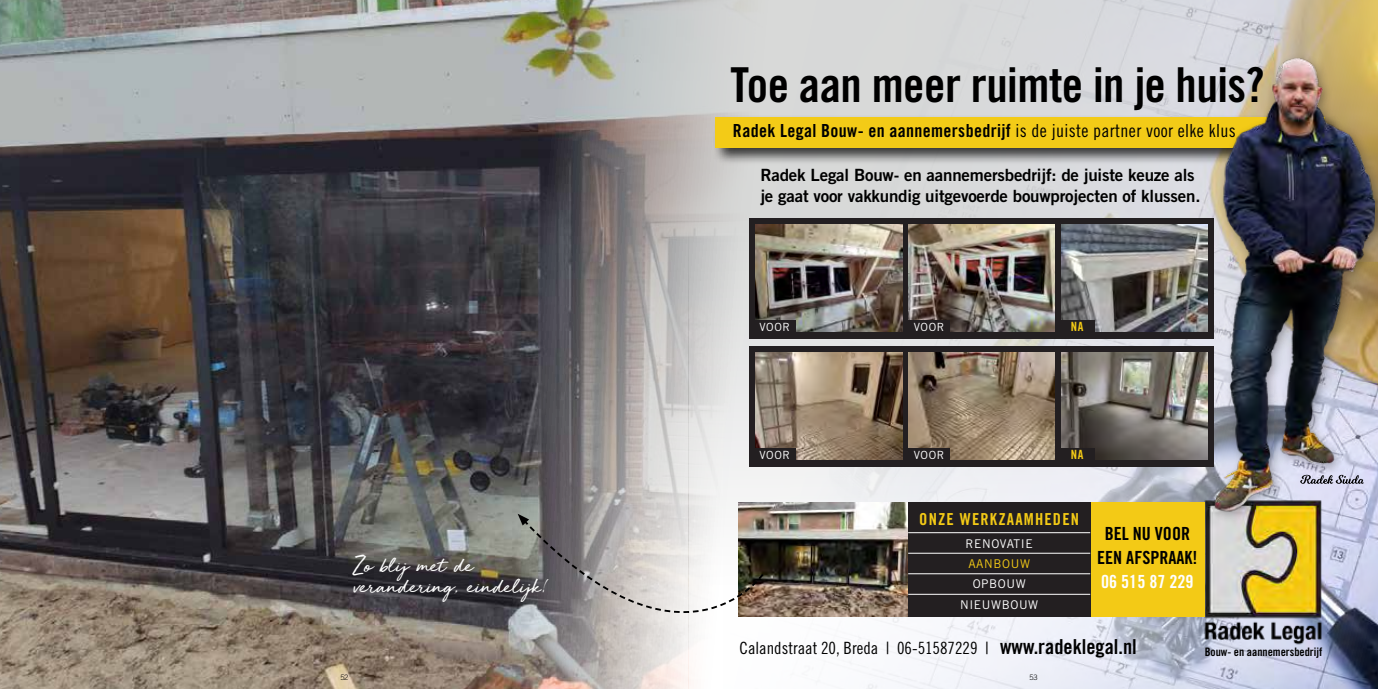
<style>
.page{position:relative;width:1378px;height:689px;background:#fff}
.page>*{position:absolute;margin:0;border:0;box-sizing:border-box;transform-origin:0 0}
.t1{font:48.15px "Trade Gothic LT Std Bd Cn 20";letter-spacing:-.01em;color:#000}
.t2{font:24.3px/21.3px "Golden Plains";color:#fff}
.t3{font:18.15px/23.7px "Trade Gothic LT Std Bd Cn 20";color:#000;text-align:center}
.t4{font:18.15px "Trade Gothic LT Std Bd Cn 20";color:#fff}
.t5{font:18px "Trade Gothic LT Std Bd Cn 20";letter-spacing:.02em;color:#000}
.t6{font:16.8px/20.2px "Trade Gothic LT Std Bd 2";letter-spacing:-.01em;color:#000}
.t7{font:16.8px "Trade Gothic LT Std Cn 18";color:#000}
.t8{font:16.5px "Trade Gothic LT Std Bd Cn 20";letter-spacing:.07em;color:#f3ca16}
.t9{font:12.75px "Trade Gothic LT Std Bd Cn 20";color:#f3ca16}
.t10{font:12px/20.2px "Trade Gothic LT Std";letter-spacing:.05em;color:#fff;text-align:center}
.t11{font:12px "Trade Gothic LT Std";letter-spacing:.05em;color:#f3ca16}
.t12{font:11.7px "Trade Gothic LT Std Bd Cn 20";color:#000}
.t13{font:11.25px "Trade Gothic LT Std";letter-spacing:.05em;color:#fff}
.t14{font:300 7.5px "Trade Gothic LT Std";color:#000}
.s1{font-family:"Trade Gothic LT Std Cn 18"}
.s2{font-family:"Bickley Script Plain"}
.s3{font-family:"Trade Gothic LT Std Bd Cn 20";font-size:20.7px}
</style>
<div class="page">
<img style="left:0;top:0;width:689px;height:689px">
<svg style="left:689px;top:0;width:34px;height:514px;background:#d3d3d2"></svg>
<img style="left:723px;top:0;width:655px;height:689px">
<div style="left:713px;top:115px;width:629px;height:51px;background:#000;opacity:.75"></div>
<div style="left:715px;top:117px;width:610px;height:31px;background:#f3cb17"></div>
<img style="left:739px;top:502px;width:169px;height:115px">
<img style="left:1189px;top:497px;width:144px;height:155px">
<div style="left:1090px;top:502px;width:114px;height:114px;background:#f3ca16"></div>
<div style="left:1208px;top:52px;width:170px;height:471px;background:#000;opacity:.3"></div>
<img style="left:1206px;top:53px;width:168px;height:461px">
<div style="left:908px;top:502px;width:182px;height:115px;background:#231f21"></div>
<hr style="left:908px;top:532px;width:182px;height:1px;background:#fff">
<hr style="left:908px;top:553px;width:182px;height:1px;background:#fff">
<hr style="left:908px;top:573px;width:182px;height:1px;background:#fff">
<hr style="left:908px;top:594px;width:182px;height:1px;background:#fff">
<svg style="left:518px;top:514px;width:246px;height:174px"></svg>
<div style="left:749px;top:346px;width:464px;height:121px;background:#231f21"></div>
<img style="left:755px;top:352px;width:147px;height:108px">
<img style="left:1061px;top:352px;width:146px;height:108px">
<img style="left:908px;top:352px;width:147px;height:108px">
<div style="left:754px;top:448px;width:41px;height:13px;background:#231f21"></div>
<div style="left:908px;top:448px;width:42px;height:13px;background:#231f21"></div>
<div style="left:1060px;top:448px;width:34px;height:13px;background:#231f21"></div>
<div style="left:749px;top:218px;width:464px;height:121px;background:#231f21"></div>
<img style="left:755px;top:224px;width:147px;height:108px">
<img style="left:1061px;top:224px;width:146px;height:108px">
<img style="left:908px;top:224px;width:147px;height:108px">
<div style="left:754px;top:320px;width:41px;height:13px;background:#231f21"></div>
<div style="left:908px;top:320px;width:42px;height:13px;background:#231f21"></div>
<div style="left:1060px;top:320px;width:34px;height:13px;background:#231f21"></div>
<h1 class="t1" style="left:730px;top:55px;width:536px">Toe aan meer ruimte in je huis?</h1>
<p class="t5" style="left:733px;top:119px;width:504px">Radek Legal Bouw- en aannemersbedrijf <span class="s1">is de juiste partner voor elke klus</span></p>
<p class="t6" style="left:760px;top:165px;width:441px">Radek Legal Bouw- en aannemersbedrijf: de juiste keuze als je gaat voor vakkundig uitgevoerde bouwprojecten of klussen.</p>
<p class="t13" style="left:759px;top:320px;width:32px">VOOR</p>
<p class="t13" style="left:914px;top:320px;width:32px">VOOR</p>
<p class="t9" style="left:1071px;top:319px;width:14px">NA</p>
<p class="t13" style="left:759px;top:448px;width:32px">VOOR</p>
<p class="t13" style="left:914px;top:448px;width:32px">VOOR</p>
<p class="t9" style="left:1071px;top:447px;width:14px">NA</p>
<h2 class="t2" style="left:353px;top:557px;width:195px">Zo blij met de verandering<span class="s2">,</span> eindelijk<span class="s2">!</span></h2>
<p class="t8" style="left:919px;top:509px;width:161px">ONZE WERKZAAMHEDEN</p>
<p class="t10" style="left:965px;top:533px;width:69px">RENOVATIE</p>
<p class="t11" style="left:968px;top:556px;width:63px">AANBOUW</p>
<p class="t10" style="left:960px;top:574px;width:80px">OPBOUW<br>NIEUWBOUW</p>
<p class="t3" style="left:1097px;top:522px;width:102px">BEL NU VOOR<br>EEN AFSPRAAK!</p>
<p class="t4" style="left:1101px;top:570px;width:94px">06 515 87 229</p>
<p class="t7" style="left:739px;top:638px;width:399px">Calandstraat 20, Breda | 06-51587229 | <span class="s3">www.radeklegal.nl</span></p>
<p class="t14" style="left:340px;top:672px;width:10px">52</p>
<p class="t14" style="left:1029px;top:672px;width:10px">53</p>
<p class="t12" style="left:1204px;top:645px;width:119px">Bouw- en aannemersbedrijf</p>
</div>
